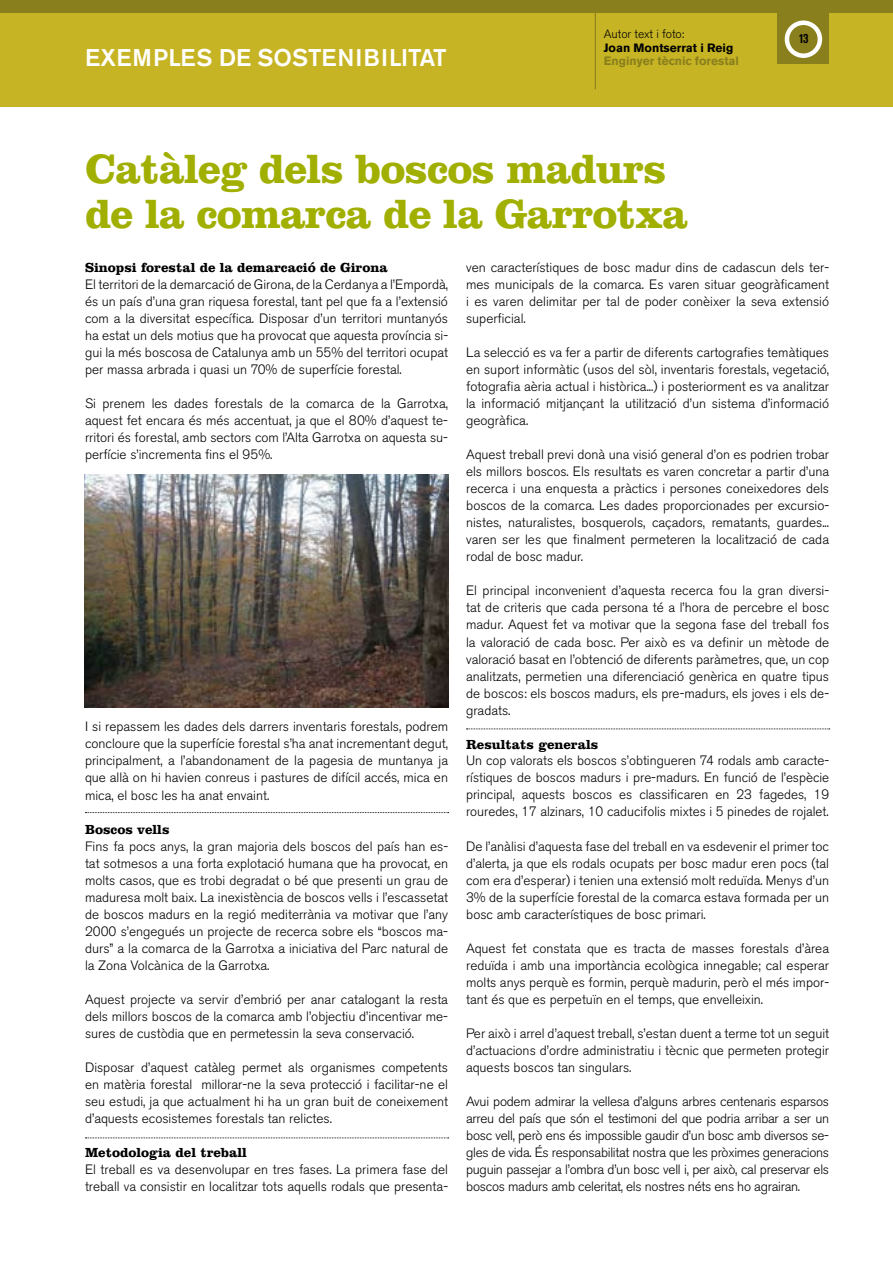
<style>
.page{position:relative;width:893px;height:1263px;background:#fff}
.page>*{position:absolute;margin:0;border:0;box-sizing:border-box;transform-origin:0 0}
.t1{font:700 42px/45px "Clarendon BT";letter-spacing:-.02em;color:#a1af00}
.t2{font:500 24px "Akzidenz Grotesk BE";letter-spacing:.02em;color:#fff}
.t3{font:300 13.5px/17px "Akzidenz Grotesk BE";color:#000;text-align:justify}
.t4{font:700 13.5px "Clarendon BT";color:#000}
.t5{font:700 condensed 13.5px "Akzidenz Grotesk BE";color:#000}
.t6{font:700 12px "Akzidenz Grotesk BE";color:#8a7f1d}
.t7{font:700 12px "Akzidenz Grotesk BE";color:#000}
.t8{font:300 12px "Akzidenz Grotesk BE";color:#000}
</style>
<div class="page">
<div style="left:0;top:0;width:893px;height:106px;background:#c7b424"></div>
<div style="left:0;top:0;width:893px;height:13px;background:#8a7f1d"></div>
<div style="left:778px;top:0;width:51px;height:64px;background:#8a7f1d"></div>
<div style="left:785px;top:21px;width:37px;height:37px;border:4px solid #fff;border-radius:50%"></div>
<img style="left:85px;top:474px;width:363px;height:233px">
<svg style="left:85px;top:1137px;width:364px;height:1px"></svg>
<svg style="left:466px;top:728px;width:364px;height:1px"></svg>
<svg style="left:85px;top:812px;width:364px;height:1px"></svg>
<hr style="left:595px;top:0;width:1px;height:89px;background:#8a7f1d">
<h2 class="t2" style="left:85px;top:43px;width:363px">EXEMPLES DE SOSTENIBILITAT</h2>
<p class="t8" style="left:604px;top:27px;width:82px">Autor text i foto:</p>
<p class="t7" style="left:604px;top:41px;width:131px">Joan Montserrat i Reig</p>
<p class="t6" style="left:604px;top:54px;width:137px">Enginyer tècnic forestal</p>
<h1 class="t1" style="left:85px;top:145px;width:604px">Catàleg dels boscos madurs de la comarca de la Garrotxa</h1>
<p class="t5" style="left:799px;top:31px;width:11px">13</p>
<p class="t4" style="left:85px;top:259px;width:304px">Sinopsi forestal de la demarcació de Girona</p>
<p class="t3" style="left:85px;top:276px;width:365px">El territori de la demarcació de Girona, de la Cerdanya a l’Empordà, és un país d’una gran riquesa forestal, tant pel que fa a l’extensió com a la diversitat específica. Disposar d’un territori muntanyós ha estat un dels motius que ha provocat que aquesta província si&shy;gui la més boscosa de Catalunya amb un 55% del territori ocupat per massa arbrada i quasi un 70% de superfície forestal.</p>
<p class="t3" style="left:85px;top:395px;width:364px">Si prenem les dades forestals de la comarca de la Garrotxa, aquest fet encara és més accentuat, ja que el 80% d’aquest te&shy;rritori és forestal, amb sectors com l’Alta Garrotxa on aquesta su&shy;perfície s’incrementa fins el 95%.</p>
<p class="t3" style="left:85px;top:718px;width:365px">I si repassem les dades dels darrers inventaris forestals, podrem concloure que la superfície forestal s’ha anat incrementant degut, principalment, a l’abandonament de la pagesia de muntanya ja que allà on hi havien conreus i pastures de difícil accés, mica en mica, el bosc les ha anat envaint.</p>
<p class="t4" style="left:85px;top:820px;width:86px">Boscos vells</p>
<p class="t3" style="left:85px;top:838px;width:365px">Fins fa pocs anys, la gran majoria dels boscos del país han es&shy;tat sotmesos a una forta explotació humana que ha provocat, en molts casos, que es trobi degradat o bé que presenti un grau de maduresa molt baix. La inexistència de boscos vells i l’escassetat de boscos madurs en la regió mediterrània va motivar que l’any 2000 s’engegués un projecte de recerca sobre els “boscos ma&shy;durs” a la comarca de la Garrotxa a iniciativa del Parc natural de la Zona Volcànica de la Garrotxa.</p>
<p class="t3" style="left:85px;top:991px;width:364px">Aquest projecte va servir d’embrió per anar catalogant la resta dels millors boscos de la comarca amb l’objectiu d’incentivar me&shy;sures de custòdia que en permetessin la seva conservació.</p>
<p class="t3" style="left:85px;top:1059px;width:365px">Disposar d’aquest catàleg permet als organismes competents en matèria forestal millorar-ne la seva protecció i facilitar-ne el seu estudi, ja que actualment hi ha un gran buit de coneixement d’aquests ecosistemes forestals tan relictes.</p>
<p class="t4" style="left:85px;top:1144px;width:163px">Metodologia del treball</p>
<p class="t3" style="left:85px;top:1161px;width:365px">El treball es va desenvolupar en tres fases. La primera fase del treball va consistir en localitzar tots aquells rodals que presenta-</p>
<p class="t3" style="left:466px;top:259px;width:365px">ven característiques de bosc madur dins de cadascun dels ter&shy;mes municipals de la comarca. Es varen situar geogràficament i es varen delimitar per tal de poder conèixer la seva extensió superficial.</p>
<p class="t3" style="left:466px;top:344px;width:365px">La selecció es va fer a partir de diferents cartografies temàtiques en suport informàtic (usos del sòl, inventaris forestals, vegetació, fotografia aèria actual i històrica...) i posteriorment es va analitzar la informació mitjançant la utilització d’un sistema d’informació geogràfica.</p>
<p class="t3" style="left:466px;top:446px;width:365px">Aquest treball previ donà una visió general d’on es podrien trobar els millors boscos. Els resultats es varen concretar a partir d’una recerca i una enquesta a pràctics i persones coneixedores dels boscos de la comarca. Les dades proporcionades per excursio&shy;nistes, naturalistes, bosquerols, caçadors, rematants, guardes... varen ser les que finalment permeteren la localització de cada rodal de bosc madur.</p>
<p class="t3" style="left:466px;top:583px;width:365px">El principal inconvenient d’aquesta recerca fou la gran diversi&shy;tat de criteris que cada persona té a l’hora de percebre el bosc madur. Aquest fet va motivar que la segona fase del treball fos la valoració de cada bosc. Per això es va definir un mètode de valoració basat en l’obtenció de diferents paràmetres, que, un cop analitzats, permetien una diferenciació genèrica en quatre tipus de boscos: els boscos madurs, els pre-madurs, els joves i els de&shy;gradats.</p>
<p class="t4" style="left:466px;top:735px;width:134px">Resultats generals</p>
<p class="t3" style="left:466px;top:752px;width:365px">Un cop valorats els boscos s’obtingueren 74 rodals amb caracte&shy;rístiques de boscos madurs i pre-madurs. En funció de l’espècie principal, aquests boscos es classificaren en 23 fagedes, 19 rouredes, 17 alzinars, 10 caducifolis mixtes i 5 pinedes de rojalet.</p>
<p class="t3" style="left:466px;top:838px;width:365px">De l’anàlisi d’aquesta fase del treball en va esdevenir el primer toc d’alerta, ja que els rodals ocupats per bosc madur eren pocs (tal com era d’esperar) i tenien una extensió molt reduïda. Menys d’un 3% de la superfície forestal de la comarca estava formada per un bosc amb característiques de bosc primari.</p>
<p class="t3" style="left:466px;top:940px;width:365px">Aquest fet constata que es tracta de masses forestals d’àrea reduïda i amb una importància ecològica innegable; cal esperar molts anys perquè es formin, perquè madurin, però el més impor&shy;tant és que es perpetuïn en el temps, que envelleixin.</p>
<p class="t3" style="left:466px;top:1025px;width:365px">Per això i arrel d’aquest treball, s’estan duent a terme tot un seguit d’actuacions d’ordre administratiu i tècnic que permeten protegir aquests boscos tan singulars.</p>
<p class="t3" style="left:466px;top:1093px;width:365px">Avui podem admirar la vellesa d’alguns arbres centenaris esparsos arreu del país que són el testimoni del que podria arribar a ser un bosc vell, però ens és impossible gaudir d’un bosc amb diversos se&shy;gles de vida. És responsabilitat nostra que les pròximes generacions puguin passejar a l’ombra d’un bosc vell i, per això, cal preservar els boscos madurs amb celeritat, els nostres néts ens ho agrairan.</p>
</div>
